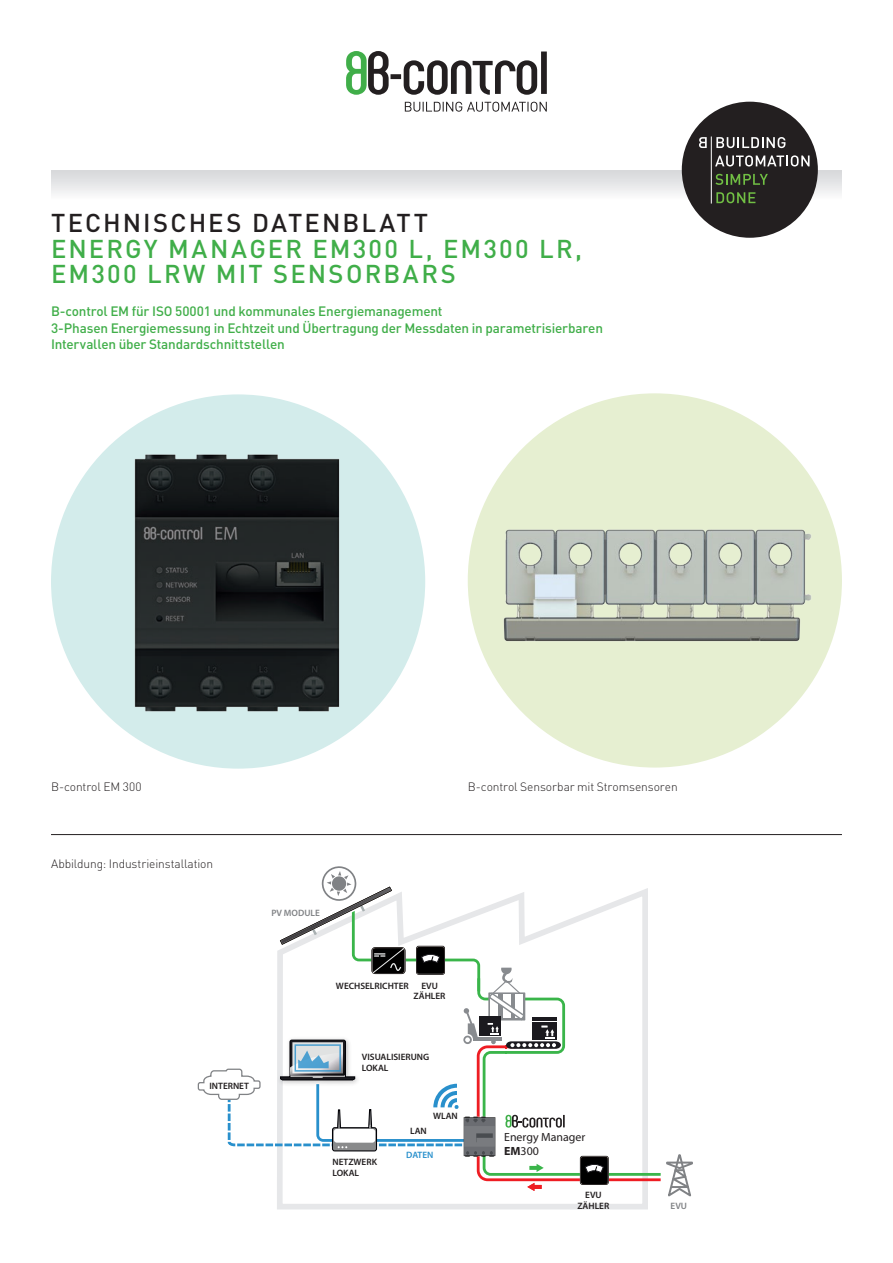
<style>
.page{position:relative;width:893px;height:1263px;background:#fff}
.page>*{position:absolute;margin:0;border:0;box-sizing:border-box;transform-origin:0 0}
.t1{font:500 25.5px/25.5px "DINOT";letter-spacing:.085em;color:#40ae49}
.t2{font:500 25.5px "DINOT";letter-spacing:.085em;color:#231f20}
.t3{font:500 13.5px/16.5px "DINOT";letter-spacing:-.015em;color:#40ae49}
.t4{font:300 12px "DINOT";letter-spacing:-.01em;color:#231f20}
.t5{font:11.85px/14.2px "Myriad Pro";color:#231f20}
.t6{font:600 9.3px/10.5px "Myriad Pro";color:#231f20;text-align:center}
.t7{font:600 9.3px "Myriad Pro";color:#808285}
.t8{font:600 9.3px "Myriad Pro";letter-spacing:-.01em;color:#2990cc}
.s1{font-weight:700}
</style>
<div class="page">
<svg style="left:405px;top:102px;width:142px;height:10px"></svg>
<svg style="left:346px;top:51px;width:201px;height:44px"></svg>
<div style="left:51px;top:170px;width:791px;height:43px;background:linear-gradient(to bottom,#d7d8db,#fff)"></div>
<div style="left:51px;top:394px;width:374px;height:375px;background:#d3eceb;border-radius:50%"></div>
<div style="left:468px;top:393px;width:374px;height:374px;background:#e6efd1;border-radius:50%"></div>
<div style="left:682px;top:102px;width:136px;height:136px;background:#231f20;border-radius:50%"></div>
<svg style="left:716px;top:137px;width:69px;height:11px"></svg>
<svg style="left:715px;top:155px;width:94px;height:11px"></svg>
<svg style="left:715px;top:174px;width:53px;height:11px"></svg>
<svg style="left:716px;top:192px;width:39px;height:11px"></svg>
<svg style="left:699px;top:137px;width:8px;height:11px"></svg>
<hr style="left:711px;top:136px;width:1px;height:68px;background:#fff">
<hr style="left:51px;top:834px;width:791px;height:1px;background:#231f20">
<svg style="left:277px;top:1200px;width:371px;height:10px"></svg>
<svg style="left:197px;top:866px;width:496px;height:334px"></svg>
<img style="left:90px;top:439px;width:289px;height:291px">
<img style="left:503px;top:529px;width:308px;height:112px">
<h1 class="t2" style="left:51px;top:207px;width:378px">TECHNISCHES DATENBLATT</h1>
<h1 class="t1" style="left:51px;top:235px;width:532px">ENERGY MANAGER EM300 L, EM300 LR,<br>EM300 LRW MIT SENSORBARS</h1>
<p class="t3" style="left:51px;top:303px;width:553px">B-control EM für ISO 50001 und kommunales Energiemanagement<br>3-Phasen Energiemessung in Echtzeit und Übertragung der Messdaten in parametrisierbaren<br>Intervallen über Standardschnittstellen</p>
<p class="t4" style="left:51px;top:779px;width:92px">B-control EM 300</p>
<p class="t4" style="left:468px;top:779px;width:211px">B-control Sensorbar mit Stromsensoren</p>
<p class="t4" style="left:51px;top:856px;width:164px">Abbildung: Industrieinstallation</p>
<p class="t7" style="left:271px;top:907px;width:50px">PV MODULE</p>
<p class="t6" style="left:209px;top:1081px;width:41px">INTERNET</p>
<p class="t6" style="left:336px;top:981px;width:74px">WECHSELRICHTER</p>
<p class="t6" style="left:414px;top:981px;width:34px;line-height:9.9px">EVU<br>ZÄHLER</p>
<p class="t6" style="left:362px;top:1052px;width:69px;text-align:left">VISUALISIERUNG<br>LOKAL</p>
<p class="t6" style="left:433px;top:1110px;width:26px">WLAN</p>
<p class="t6" style="left:332px;top:1157px;width:46px;text-align:left">NETZWERK<br>LOKAL</p>
<p class="t6" style="left:410px;top:1126px;width:18px">LAN</p>
<p class="t8" style="left:406px;top:1150px;width:29px">DATEN</p>
<p class="t5" style="left:504px;top:1130px;width:83px">Energy Manager<br><span class="s1">EM</span>300</p>
<p class="t6" style="left:577px;top:1190px;width:34px">EVU<br>ZÄHLER</p>
<p class="t7" style="left:671px;top:1201px;width:18px">EVU</p>
</div>
